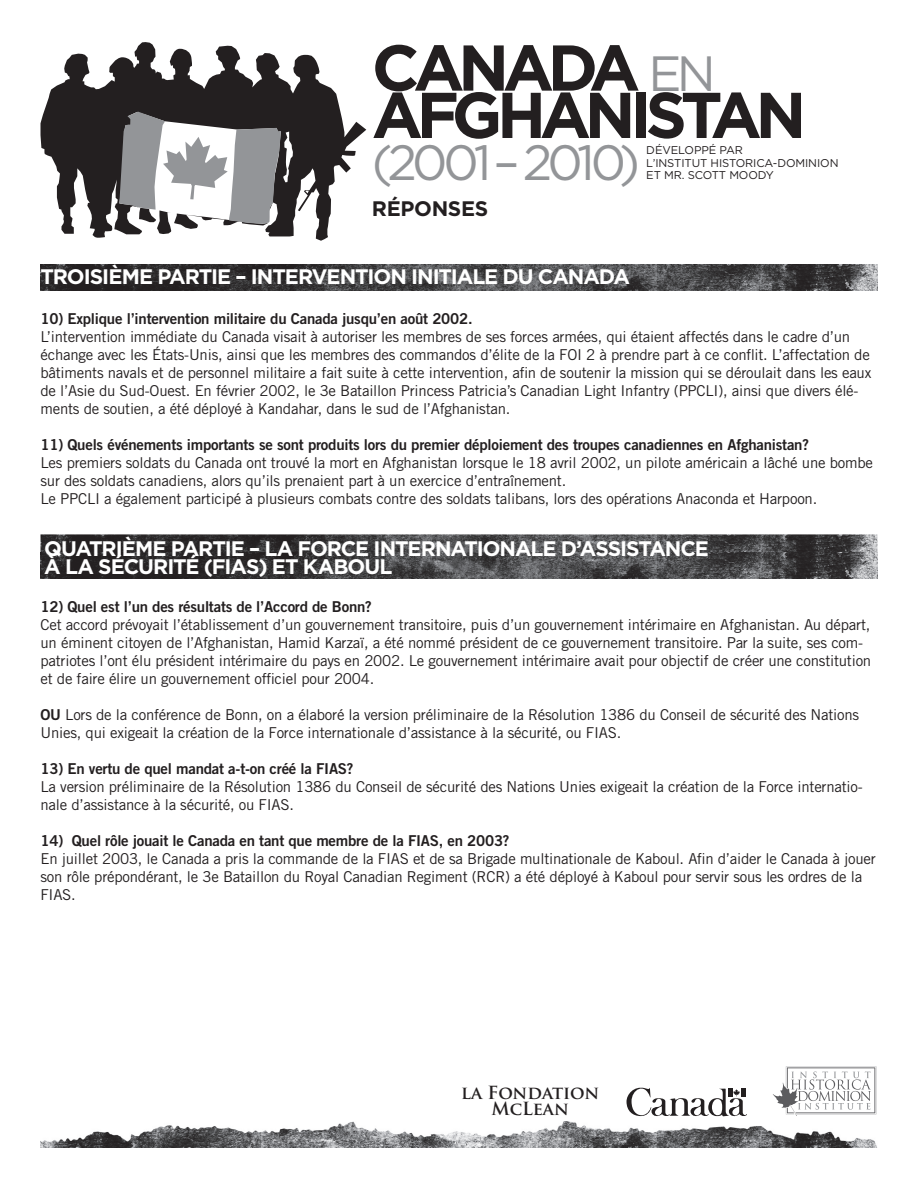
<style>
.page{position:relative;width:918px;height:1188px;background:#fff}
.page>*{position:absolute;margin:0;border:0;box-sizing:border-box;transform-origin:0 0}
.t1{font:700 64.5px/47.4px "Gotham";letter-spacing:-.095em;color:#231f20}
.t2{font:49.5px "Gotham";letter-spacing:-.1em;color:#939598}
.t3{font:700 21px/18px "Gotham";letter-spacing:-.05em;color:#fff}
.t4{font:700 21px "Gotham";letter-spacing:-.015em;color:#231f20}
.t5{font:700 17.7px/16.2px "Trajan Pro";color:#231f20;text-align:center}
.t6{font:15px/18px "Trade Gothic";letter-spacing:-.015em;color:#231f20}
.t7{font:15px "Trade Gothic Bold Two";letter-spacing:-.015em;color:#231f20}
.t8{font:11.25px/12.8px "Gotham";letter-spacing:-.01em;color:#231f20}
.s1{font-weight:400;font-size:49.5px;color:#939598}
.s2{font-family:"Trade Gothic Bold Two"}
</style>
<div class="page">
<img style="left:40px;top:264px;width:838px;height:27px">
<img style="left:40px;top:534px;width:838px;height:45px">
<img style="left:40px;top:552px;width:838px;height:9px">
<img style="left:40px;top:1121px;width:837px;height:27px">
<svg style="left:40px;top:42px;width:326px;height:199px;fill:#231f20"></svg>
<svg style="left:119px;top:112px;width:162px;height:122px"></svg>
<svg style="left:773px;top:1066px;width:103px;height:50px"></svg>
<svg style="left:627px;top:1087px;width:120px;height:30px"></svg>
<h1 class="t1" style="left:372px;top:42px;width:436px">CANADA <span class="s1">EN<br></span>AFGHANISTAN</h1>
<h2 class="t2" style="left:372px;top:135px;width:270px">(2001 – 2010)</h2>
<h3 class="t4" style="left:372px;top:196px;width:118px">RÉPONSES</h3>
<p class="t8" style="left:646px;top:143px;width:194px">DÉVELOPPÉ PAR<br>L’INSTITUT HISTORICA-DOMINION<br>ET MR. SCOTT MOODY</p>
<h3 class="t3" style="left:40px;top:267px;width:591px">TROISIÈME PARTIE – INTERVENTION INITIALE DU CANADA</h3>
<p class="t7" style="left:40px;top:309px;width:434px">10) Explique l’intervention militaire du Canada jusqu’en août 2002.</p>
<p class="t6" style="left:40px;top:327px;width:832px">L’intervention immédiate du Canada visait à autoriser les membres de ses forces armées, qui étaient affectés dans le cadre d’un échange avec les États-Unis, ainsi que les membres des commandos d’élite de la FOI 2 à prendre part à ce conflit. L’affectation de bâtiments navals et de personnel militaire a fait suite à cette intervention, afin de soutenir la mission qui se déroulait dans les eaux de l’Asie du Sud-Ouest. En février 2002, le 3e Bataillon Princess Patricia’s Canadian Light Infantry (PPCLI), ainsi que divers élé&shy;ments de soutien, a été déployé à Kandahar, dans le sud de l’Afghanistan.</p>
<p class="t7" style="left:40px;top:435px;width:770px">11) Quels événements importants se sont produits lors du premier déploiement des troupes canadiennes en Afghanistan?</p>
<p class="t6" style="left:40px;top:453px;width:834px">Les premiers soldats du Canada ont trouvé la mort en Afghanistan lorsque le 18 avril 2002, un pilote américain a lâché une bombe sur des soldats canadiens, alors qu’ils prenaient part à un exercice d’entraînement.<br>Le PPCLI a également participé à plusieurs combats contre des soldats talibans, lors des opérations Anaconda et Harpoon.</p>
<h3 class="t3" style="left:44px;top:539px;width:666px">QUATRIÈME PARTIE – LA FORCE INTERNATIONALE D’ASSISTANCE<br>À LA SÉCURITÉ (FIAS) ET KABOUL</h3>
<p class="t7" style="left:40px;top:597px;width:333px">12) Quel est l’un des résultats de l’Accord de Bonn?</p>
<p class="t6" style="left:40px;top:615px;width:832px">Cet accord prévoyait l’établissement d’un gouvernement transitoire, puis d’un gouvernement intérimaire en Afghanistan. Au départ, un éminent citoyen de l’Afghanistan, Hamid Karzaï, a été nommé président de ce gouvernement transitoire. Par la suite, ses com&shy;patriotes l’ont élu président intérimaire du pays en 2002. Le gouvernement intérimaire avait pour objectif de créer une constitution et de faire élire un gouvernement officiel pour 2004.</p>
<p class="t6" style="left:40px;top:705px;width:820px"><span class="s2">OU</span> Lors de la conférence de Bonn, on a élaboré la version préliminaire de la Résolution 1386 du Conseil de sécurité des Nations<br>Unies, qui exigeait la création de la Force internationale d’assistance à la sécurité, ou FIAS.</p>
<p class="t7" style="left:40px;top:759px;width:315px">13) En vertu de quel mandat a-t-on créé la FIAS?</p>
<p class="t6" style="left:40px;top:777px;width:824px">La version préliminaire de la Résolution 1386 du Conseil de sécurité des Nations Unies exigeait la création de la Force internatio&shy;nale d’assistance à la sécurité, ou FIAS.</p>
<p class="t7" style="left:40px;top:831px;width:471px">14) Quel rôle jouait le Canada en tant que membre de la FIAS, en 2003?</p>
<p class="t6" style="left:40px;top:849px;width:837px">En juillet 2003, le Canada a pris la commande de la FIAS et de sa Brigade multinationale de Kaboul. Afin d’aider le Canada à jouer son rôle prépondérant, le 3e Bataillon du Royal Canadian Regiment (RCR) a été déployé à Kaboul pour servir sous les ordres de la<br>FIAS.</p>
<p class="t5" style="left:461px;top:1085px;width:140px">la Fondation<br>McLean</p>
</div>
